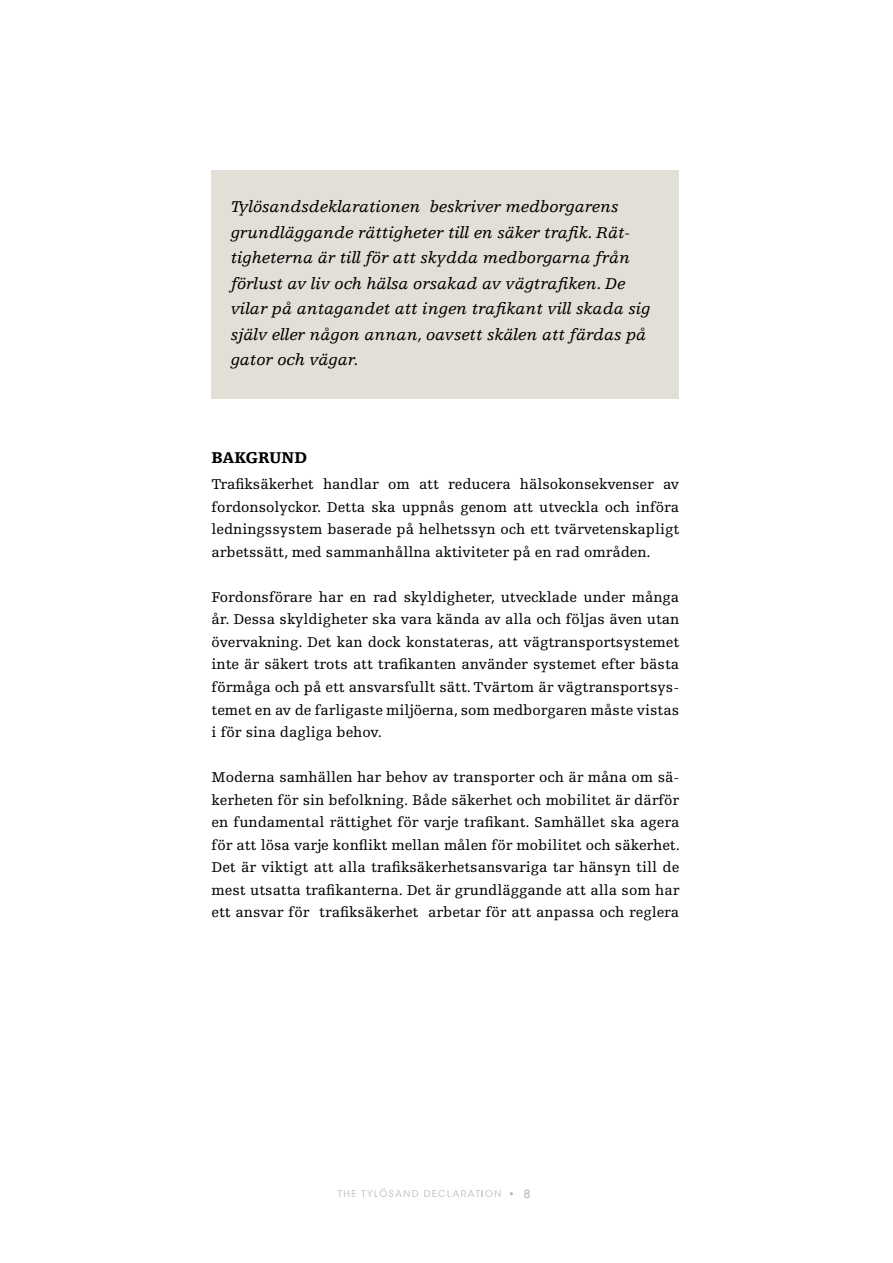
<style>
.page{position:relative;width:893px;height:1263px;background:#fff}
.page>*{position:absolute;margin:0;border:0;box-sizing:border-box;transform-origin:0 0}
.t1{font:italic 16.5px/25.5px "Egyptienne FLT";color:#000}
.t2{font:900 16.5px "Egyptienne FLT";color:#000}
.t3{font:15px/22.5px "Egyptienne FLT";color:#000;text-align:justify}
.t4{font:12px "Arial";color:#b1b2b4}
</style>
<div class="page">
<svg style="left:338px;top:1188px;width:80px;height:9px"></svg>
<svg style="left:424px;top:1190px;width:77px;height:7px"></svg>
<div style="left:212px;top:170px;width:467px;height:229px;background:#e2dfd7"></div>
<p class="t1" style="left:231px;top:194px;width:421px">Tylösandsdeklarationen beskriver medborgarens grundläggande rättigheter till en säker trafik. Rät&shy;tigheterna är till för att skydda medborgarna från förlust av liv och hälsa orsakad av vägtrafiken. De vilar på antagandet att ingen trafikant vill skada sig själv eller någon annan, oavsett skälen att färdas på gator och vägar.</p>
<p class="t2" style="left:212px;top:448px;width:97px">BAKGRUND</p>
<p class="t3" style="left:212px;top:473px;width:469px">Trafiksäkerhet handlar om att reducera hälsokonsekvenser av fordonsolyckor. Detta ska uppnås genom att utveckla och införa ledningssystem baserade på helhetssyn och ett tvärvetenskapligt arbetssätt, med sammanhållna aktiviteter på en rad områden.</p>
<p class="t3" style="left:212px;top:586px;width:469px">Fordonsförare har en rad skyldigheter, utvecklade under många år. Dessa skyldigheter ska vara kända av alla och följas även utan övervakning. Det kan dock konstateras, att vägtransportsystemet inte är säkert trots att trafikanten använder systemet efter bästa förmåga och på ett ansvarsfullt sätt. Tvärtom är vägtransportsys&shy;temet en av de farligaste miljöerna, som medborgaren måste vistas i för sina dagliga behov.</p>
<p class="t3" style="left:212px;top:766px;width:470px">Moderna samhällen har behov av transporter och är måna om sä&shy;kerheten för sin befolkning. Både säkerhet och mobilitet är därför en fundamental rättighet för varje trafikant. Samhället ska agera för att lösa varje konflikt mellan målen för mobilitet och säkerhet.<br>Det är viktigt att alla trafiksäkerhetsansvariga tar hänsyn till de mest utsatta trafikanterna. Det är grundläggande att alla som har ett ansvar för trafiksäkerhet arbetar för att anpassa och reglera</p>
<p class="t4" style="left:510px;top:1186px;width:6px">•</p>
</div>
